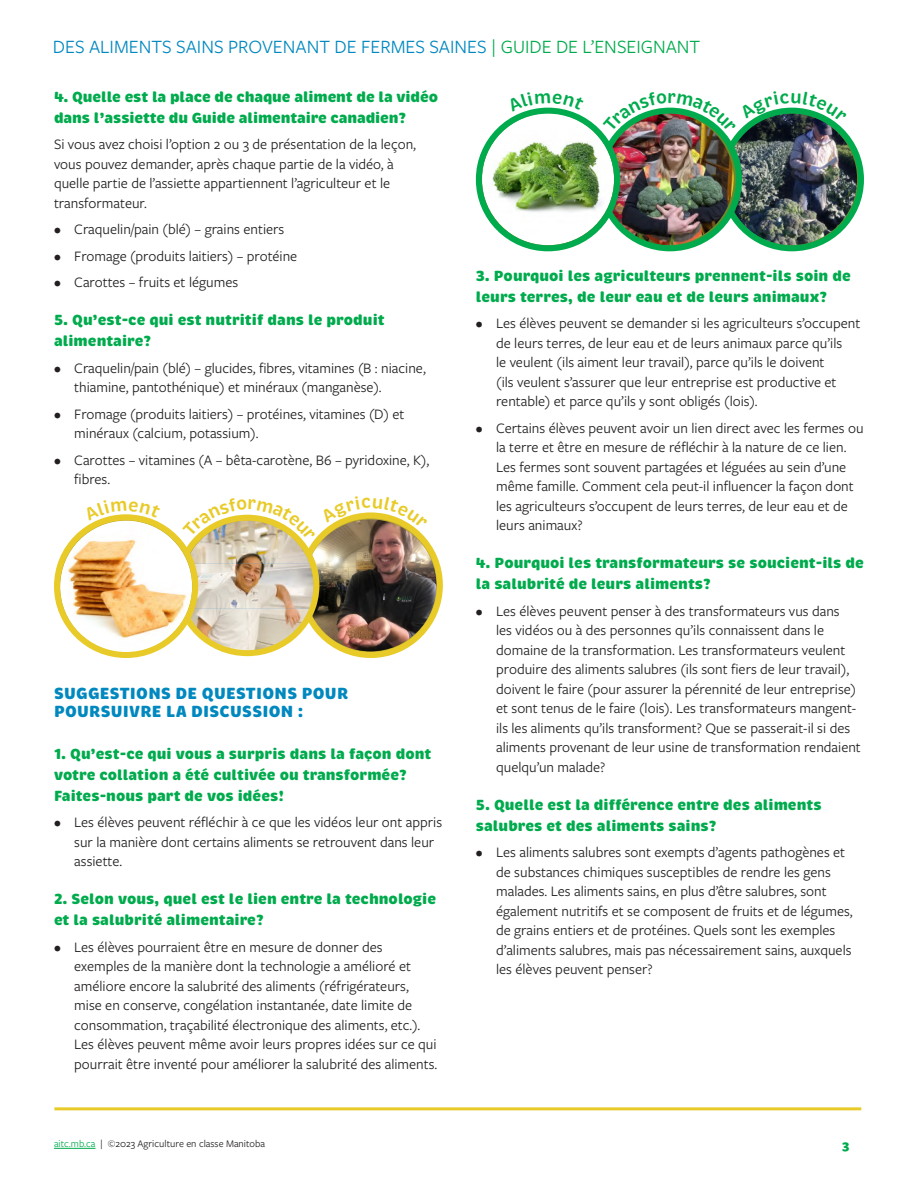
<style>
.page{position:relative;width:918px;height:1188px;background:#fff}
.page>*{position:absolute;margin:0;border:0;box-sizing:border-box;transform-origin:0 0}
.t1{font:19.5px "Freight Sans Pro";color:#0088bf}
.Subhead{font:900 16.5px/18px "Brevia";letter-spacing:.015em;color:#0088bf}
.Body_copy{font:15px/19.5px "Freight Sans Pro";color:#231f20}
.Sub-_Subhead{font:900 15px/21px "Brevia";color:#00ab4d}
.t2{font:900 13.5px "Freight Sans Pro";color:#00ab4d}
.Words{font:10.5px "Freight Sans Pro";color:#231f20}
.s1{color:#00ab4d}
</style>
<div class="page">
<hr style="left:54px;top:1107px;width:807px;height:3px;background:#e8cb28">
<hr style="left:54px;top:1148px;width:42px;height:1px;background:#00ab4d">
<img style="left:57px;top:512px;width:383px;height:145px">
<img style="left:479px;top:107px;width:368px;height:141px">
<h1 class="t1" style="left:53px;top:34px;width:649px">DES ALIMENTS SAINS PROVENANT DE FERMES SAINES <span class="s1">| GUIDE DE L’ENSEIGNANT</span></h1>
<p class="Sub-_Subhead" style="left:54px;top:86px;width:386px">4. Quelle est la place de chaque aliment de la vidéo dans l’assiette du Guide alimentaire canadien?</p>
<p class="Body_copy" style="left:54px;top:134px;width:364px">Si vous avez choisi l’option 2 ou 3 de présentation de la leçon, vous pouvez demander, après chaque partie de la vidéo, à quelle partie de l’assiette appartiennent l’agriculteur et le transformateur.</p>
<p class="Body_copy" style="left:54px;top:219px;width:232px">• Craquelin/pain (blé) – grains entiers</p>
<p class="Body_copy" style="left:54px;top:246px;width:245px">• Fromage (produits laitiers) – protéine</p>
<p class="Body_copy" style="left:54px;top:272px;width:186px">• Carottes – fruits et légumes</p>
<p class="Sub-_Subhead" style="left:54px;top:310px;width:332px">5. Qu’est-ce qui est nutritif dans le produit alimentaire?</p>
<p class="Body_copy" style="left:74px;top:358px;width:353px;text-indent:-20px">• Craquelin/pain (blé) – glucides, fibres, vitamines (B : niacine, thiamine, pantothénique) et minéraux (manganèse).</p>
<p class="Body_copy" style="left:74px;top:404px;width:332px;text-indent:-20px">• Fromage (produits laitiers) – protéines, vitamines (D) et minéraux (calcium, potassium).</p>
<p class="Body_copy" style="left:74px;top:450px;width:356px;text-indent:-20px">• Carottes – vitamines (A – bêta-carotène, B6 – pyridoxine, K), fibres.</p>
<p class="Sub-_Subhead" style="left:476px;top:265px;width:376px">3. Pourquoi les agriculteurs prennent-ils soin de leurs terres, de leur eau et de leurs animaux?</p>
<p class="Body_copy" style="left:496px;top:313px;width:366px;text-indent:-20px">• Les élèves peuvent se demander si les agriculteurs s’occupent de leurs terres, de leur eau et de leurs animaux parce qu’ils<br>le veulent (ils aiment leur travail), parce qu’ils le doivent<br>(ils veulent s’assurer que leur entreprise est productive et rentable) et parce qu’ils y sont obligés (lois).</p>
<p class="Body_copy" style="left:496px;top:417px;width:369px;text-indent:-20px">• Certains élèves peuvent avoir un lien direct avec les fermes ou la terre et être en mesure de réfléchir à la nature de ce lien.<br>Les fermes sont souvent partagées et léguées au sein d’une même famille. Comment cela peut-il influencer la façon dont les agriculteurs s’occupent de leurs terres, de leur eau et de leurs animaux?</p>
<p class="Sub-_Subhead" style="left:476px;top:553px;width:390px">4. Pourquoi les transformateurs se soucient-ils de la salubrité de leurs aliments?</p>
<p class="Body_copy" style="left:496px;top:600px;width:366px;text-indent:-20px">• Les élèves peuvent penser à des transformateurs vus dans<br>les vidéos ou à des personnes qu’ils connaissent dans le domaine de la transformation. Les transformateurs veulent produire des aliments salubres (ils sont fiers de leur travail), doivent le faire (pour assurer la pérennité de leur entreprise) et sont tenus de le faire (lois). Les transformateurs mangent&shy;ils les aliments qu’ils transforment? Que se passerait-il si des aliments provenant de leur usine de transformation rendaient quelqu’un malade?</p>
<p class="Sub-_Subhead" style="left:476px;top:794px;width:347px">5. Quelle est la différence entre des aliments salubres et des aliments sains?</p>
<p class="Body_copy" style="left:496px;top:842px;width:358px;text-indent:-20px">• Les aliments salubres sont exempts d’agents pathogènes et de substances chimiques susceptibles de rendre les gens malades. Les aliments sains, en plus d’être salubres, sont également nutritifs et se composent de fruits et de légumes, de grains entiers et de protéines. Quels sont les exemples d’aliments salubres, mais pas nécessairement sains, auxquels les élèves peuvent penser?</p>
<p class="Subhead" style="left:54px;top:685px;width:296px">SUGGESTIONS DE QUESTIONS POUR<br>POURSUIVRE LA DISCUSSION :</p>
<p class="Sub-_Subhead" style="left:54px;top:743px;width:379px">1. Qu’est-ce qui vous a surpris dans la façon dont votre collation a été cultivée ou transformée?<br>Faites-nous part de vos idées!</p>
<p class="Body_copy" style="left:74px;top:812px;width:369px;text-indent:-20px">• Les élèves peuvent réfléchir à ce que les vidéos leur ont appris sur la manière dont certains aliments se retrouvent dans leur assiette.</p>
<p class="Sub-_Subhead" style="left:54px;top:889px;width:384px">2. Selon vous, quel est le lien entre la technologie et la salubrité alimentaire?</p>
<p class="Body_copy" style="left:74px;top:936px;width:365px;text-indent:-20px">• Les élèves pourraient être en mesure de donner des exemples de la manière dont la technologie a amélioré et améliore encore la salubrité des aliments (réfrigérateurs, mise en conserve, congélation instantanée, date limite de consommation, traçabilité électronique des aliments, etc.).<br>Les élèves peuvent même avoir leurs propres idées sur ce qui pourrait être inventé pour améliorer la salubrité des aliments.</p>
<p class="Words" style="left:54px;top:1137px;width:213px"><span class="s1">aitc.mb.ca</span> | ©2023 Agriculture en classe Manitoba</p>
<p class="t2" style="left:842px;top:1135px;width:8px">3</p>
</div>
